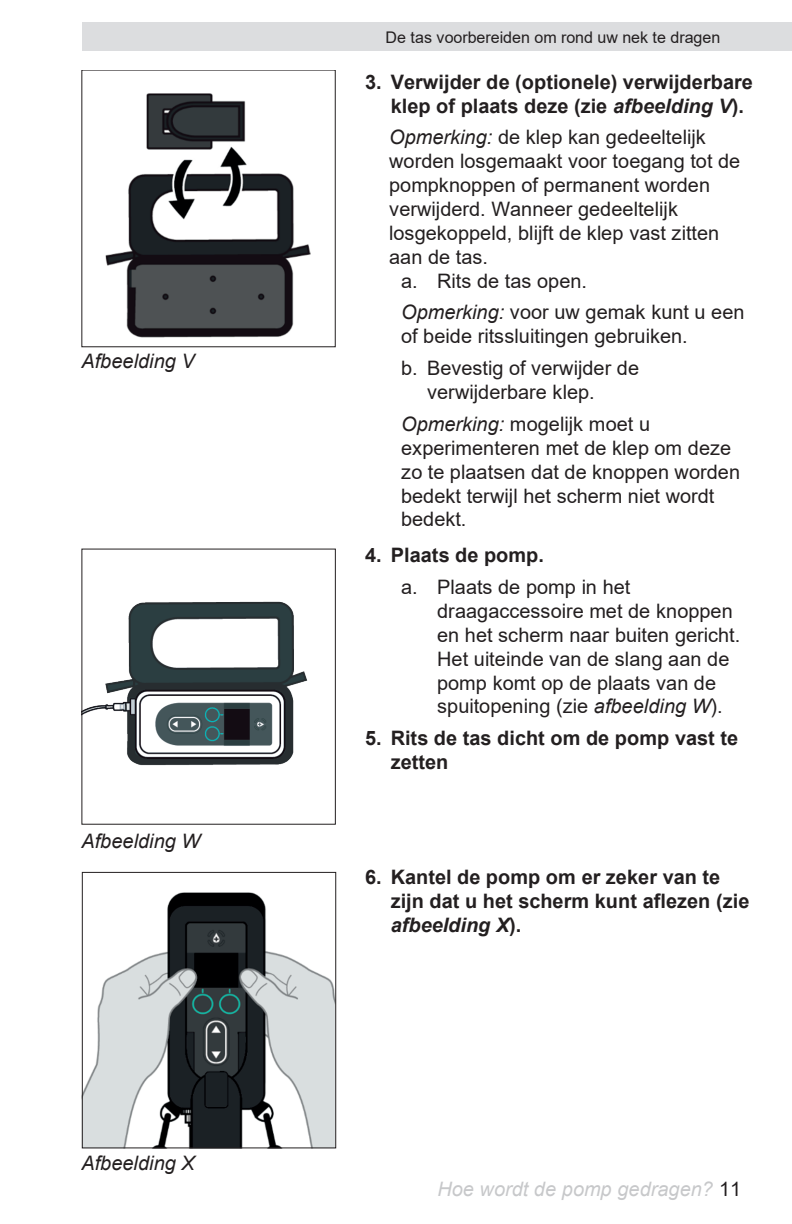
<style>
.page{position:relative;width:792px;height:1224px;background:#fff}
.page>*{position:absolute;margin:0;border:0;box-sizing:border-box;transform-origin:0 0}
.t1{font:20px/23.8px "Arial";color:#231f20}
.t2{font:700 20px/24px "Arial";color:#231f20}
.t3{font:italic 20px "Arial";color:#231f20}
.t4{font:italic 20px "Arial";color:#c7c8ca}
.t5{font:16px "Arial";letter-spacing:-.005em;color:#231f20}
.s1{font-style:italic}
.s2{font-style:normal;color:#231f20}
</style>
<div class="page">
<img style="left:84px;top:892px;width:250px;height:254px">
<div style="left:82px;top:872px;width:254px;height:276px;border:1px solid #231f20"></div>
<img style="left:105px;top:94px;width:205px;height:243px">
<div style="left:82px;top:22px;width:710px;height:28px;background:#dcdddf"></div>
<img style="left:83px;top:601px;width:225px;height:165px">
<p class="t3" style="left:82px;top:348px;width:115px">Afbeelding V</p>
<p class="t3" style="left:82px;top:828px;width:120px">Afbeelding W</p>
<p class="t3" style="left:82px;top:1150px;width:115px">Afbeelding X</p>
<p class="t5" style="left:386px;top:26px;width:336px">De tas voorbereiden om rond uw nek te dragen</p>
<p class="t2" style="left:391px;top:70px;width:364px;text-indent:-26px">3. Verwijder de (optionele) verwijderbare klep of plaats deze (zie <span class="s1">afbeelding V</span>).</p>
<p class="t1" style="left:389px;top:125px;width:318px"><span class="s1">Opmerking:</span> de klep kan gedeeltelijk</p>
<p class="t1" style="left:389px;top:149px;width:353px">worden losgemaakt voor toegang tot de</p>
<p class="t1" style="left:389px;top:173px;width:323px">pompknoppen of permanent worden</p>
<p class="t1" style="left:389px;top:197px;width:290px">verwijderd. Wanneer gedeeltelijk</p>
<p class="t1" style="left:389px;top:221px;width:331px">losgekoppeld, blijft de klep vast zitten</p>
<p class="t1" style="left:389px;top:245px;width:100px">aan de tas.</p>
<p class="t1" style="left:401px;top:269px;width:187px">a. Rits de tas open.</p>
<p class="t1" style="left:401px;top:300px;width:345px"><span class="s1">Opmerking:</span> voor uw gemak kunt u een of beide ritssluitingen gebruiken.</p>
<p class="t1" style="left:427px;top:356px;width:214px;text-indent:-26px">b. Bevestig of verwijder de verwijderbare klep.</p>
<p class="t1" style="left:401px;top:412px;width:341px"><span class="s1">Opmerking:</span> mogelijk moet u experimenteren met de klep om deze zo te plaatsen dat de knoppen worden bedekt terwijl het scherm niet wordt bedekt.</p>
<p class="t2" style="left:365px;top:544px;width:180px">4. Plaats de pomp.</p>
<p class="t1" style="left:437px;top:575px;width:305px;text-indent:-36px">a. Plaats de pomp in het draagaccessoire met de knoppen en het scherm naar buiten gericht.<br>Het uiteinde van de slang aan de pomp komt op de plaats van de spuitopening (zie <span class="s1">afbeelding W</span>).</p>
<p class="t2" style="left:391px;top:726px;width:349px;text-indent:-25px">5. Rits de tas dicht om de pomp vast te zetten</p>
<p class="t2" style="left:391px;top:865px;width:360px;text-indent:-25px">6. Kantel de pomp om er zeker van te zijn dat u het scherm kunt aflezen (zie <span class="s1">afbeelding X</span>).</p>
<p class="t4" style="left:438px;top:1176px;width:305px">Hoe wordt de pomp gedragen? <span class="s2">11</span></p>
</div>
